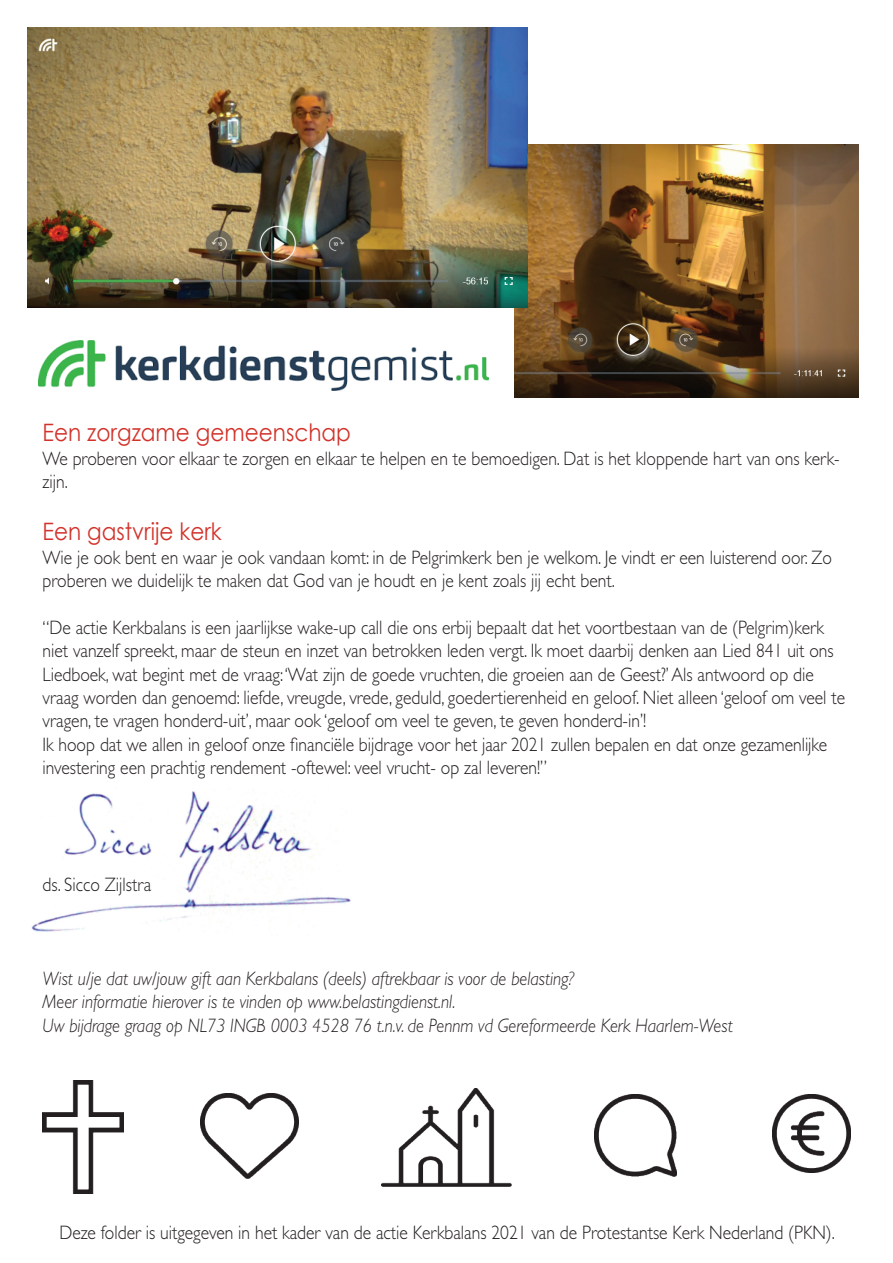
<style>
.page{position:relative;width:893px;height:1263px;background:#fff}
.page>*{position:absolute;margin:0;border:0;box-sizing:border-box;transform-origin:0 0}
.t1{font:24px "Century Gothic";color:#d2322a;scale:.9 1}
.t2{font:300 19.5px/23.4px "Gill Sans Std";color:#231f20;scale:.9 1}
.t3{font:italic 300 19.5px/23.4px "Gill Sans Std";color:#231f20;scale:.9 1}
</style>
<div class="page">
<img style="left:31px;top:791px;width:320px;height:141px">
<img style="left:514px;top:145px;width:344px;height:253px">
<img style="left:27px;top:27px;width:500px;height:281px">
<img style="left:38px;top:341px;width:450px;height:49px">
<img style="left:773px;top:1094px;width:77px;height:78px">
<img style="left:201px;top:1093px;width:98px;height:85px">
<img style="left:382px;top:1089px;width:129px;height:98px">
<img style="left:43px;top:1080px;width:81px;height:113px">
<img style="left:594px;top:1094px;width:82px;height:82px">
<p class="t1" style="left:43px;top:416px;width:344px">Een zorgzame gemeenschap</p>
<p class="t2" style="left:43px;top:446px;width:887px">We proberen voor elkaar te zorgen en elkaar te helpen en te bemoedigen. Dat is het kloppende hart van ons kerk&shy;zijn.</p>
<p class="t1" style="left:43px;top:515px;width:201px">Een gastvrije kerk</p>
<p class="t2" style="left:43px;top:545px;width:879px">Wie je ook bent en waar je ook vandaan komt: in de Pelgrimkerk ben je welkom. Je vindt er een luisterend oor. Zo proberen we duidelijk te maken dat God van je houdt en je kent zoals jij echt bent.</p>
<p class="t2" style="left:43px;top:616px;width:893px">“De actie Kerkbalans is een jaarlijkse wake-up call die ons erbij bepaalt dat het voortbestaan van de (Pelgrim)kerk niet vanzelf spreekt, maar de steun en inzet van betrokken leden vergt. Ik moet daarbij denken aan Lied 841 uit ons Liedboek, wat begint met de vraag: ‘Wat zijn de goede vruchten, die groeien aan de Geest?’ Als antwoord op die vraag worden dan genoemd: liefde, vreugde, vrede, geduld, goedertierenheid en geloof. Niet alleen ‘geloof om veel te vragen, te vragen honderd-uit’, maar ook ‘geloof om veel te geven, te geven honderd-in’!<br>Ik hoop dat we allen in geloof onze financiële bijdrage voor het jaar 2021 zullen bepalen en dat onze gezamenlijke investering een prachtig rendement -oftewel: veel vrucht- op zal leveren!”</p>
<p class="t2" style="left:43px;top:873px;width:122px">ds. Sicco Zijlstra</p>
<p class="t3" style="left:43px;top:967px;width:768px">Wist u/je dat uw/jouw gift aan Kerkbalans (deels) aftrekbaar is voor de belasting?<br>Meer informatie hierover is te vinden op www.belastingdienst.nl.<br>Uw bijdrage graag op NL73 INGB 0003 4528 76 t.n.v. de Pennm vd Gereformeerde Kerk Haarlem-West</p>
<p class="t2" style="left:60px;top:1221px;width:863px">Deze folder is uitgegeven in het kader van de actie Kerkbalans 2021 van de Protestantse Kerk Nederland (PKN).</p>
</div>
